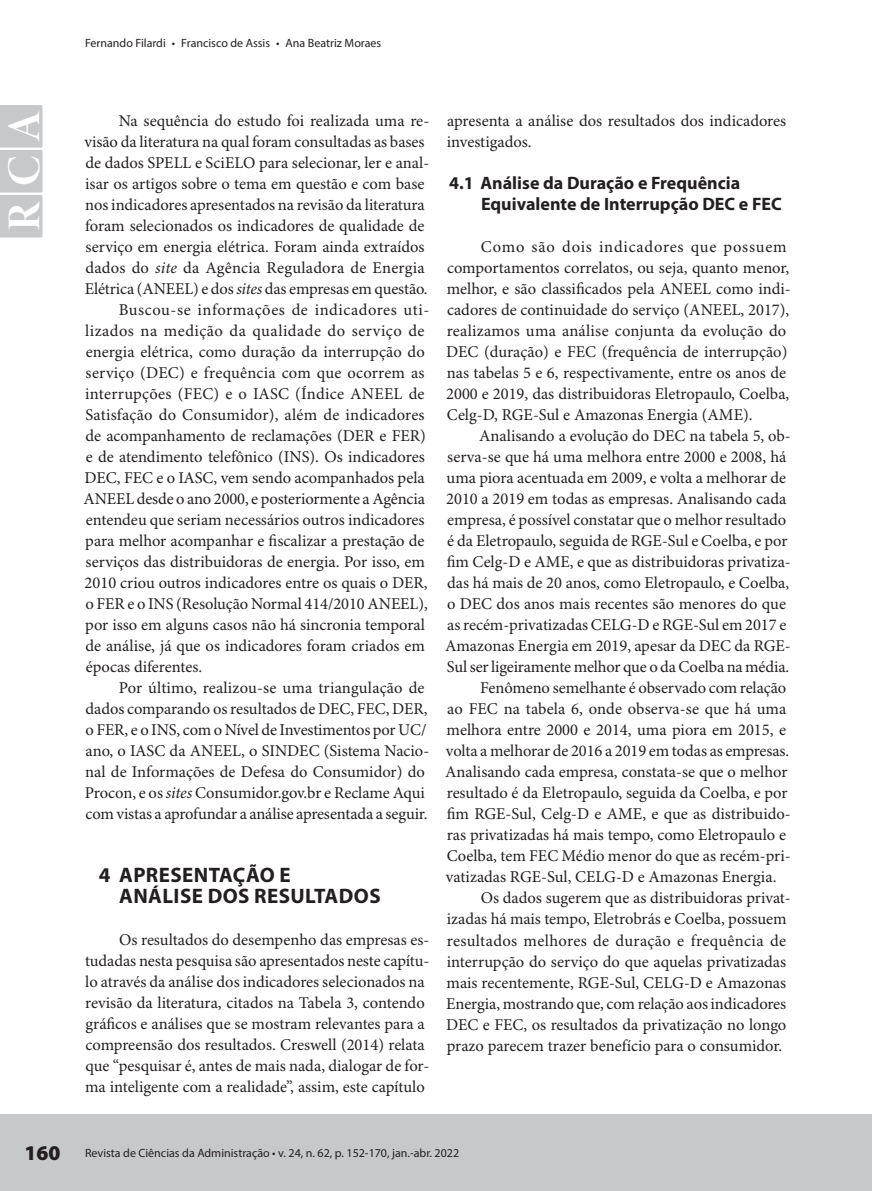
<style>
.page{position:relative;width:872px;height:1191px;background:#fff}
.page>*{position:absolute;margin:0;border:0;box-sizing:border-box;transform-origin:0 0}
.t1{font:46.8px "Minion Pro Bold Disp";color:#fff}
.t2{font:700 21px/21px "Myriad Pro";letter-spacing:.02em;color:#231f20}
.t3{font:700 18px/21px "Myriad Pro";color:#231f20}
.t4{font:16.5px/21px "Minion Pro";color:#231f20}
.t5{font:16.5px "Minion Pro";letter-spacing:.03em;color:#231f20}
.t6{font:16.5px "Minion Pro";letter-spacing:.02em;color:#231f20}
.t7{font:12px "Myriad Pro";color:#231f20}
.s1{font-style:italic}
.s2{font-weight:900;font-size:21px}
</style>
<div class="page">
<div style="left:0;top:1114px;width:872px;height:77px;background:#c7c8ca"></div>
<div style="left:0;top:105px;width:43px;height:132px;background:#c7c8ca"></div>
<p class="t7" style="left:85px;top:35px;width:298px">Fernando Filardi • Francisco de Assis • Ana Beatriz Moraes</p>
<h1 class="t1" style="left:-4px;top:231px;width:121px;rotate:-90deg">RCA</h1>
<p class="t4" style="left:119px;top:111px;width:312px">Na sequência do estudo foi realizada uma re-</p>
<p class="t4" style="left:84px;top:132px;width:342px">visão da literatura na qual foram consultadas as bases</p>
<p class="t4" style="left:85px;top:153px;width:345px">de dados SPELL e SciELO para selecionar, ler e anal-</p>
<p class="t4" style="left:85px;top:174px;width:341px">isar os artigos sobre o tema em questão e com base</p>
<p class="t4" style="left:85px;top:195px;width:341px">nos indicadores apresentados na revisão da literatura</p>
<p class="t4" style="left:85px;top:216px;width:341px">foram selecionados os indicadores de qualidade de</p>
<p class="t4" style="left:86px;top:237px;width:340px">serviço em energia elétrica. Foram ainda extraídos</p>
<p class="t4" style="left:85px;top:258px;width:341px">dados do <span class="s1">site</span> da Agência Reguladora de Energia</p>
<p class="t4" style="left:85px;top:279px;width:344px">Elétrica (ANEEL) e dos <span class="s1">sites</span> das empresas em questão.</p>
<p class="t5" style="left:119px;top:300px;width:312px">Buscou-se informações de indicadores uti-</p>
<p class="t5" style="left:85px;top:321px;width:341px">lizados na medição da qualidade do serviço de</p>
<p class="t4" style="left:86px;top:342px;width:340px">energia elétrica, como duração da interrupção do</p>
<p class="t4" style="left:86px;top:363px;width:340px">serviço (DEC) e frequência com que ocorrem as</p>
<p class="t4" style="left:85px;top:384px;width:341px">interrupções (FEC) e o IASC (Índice ANEEL de</p>
<p class="t4" style="left:85px;top:405px;width:341px">Satisfação do Consumidor), além de indicadores</p>
<p class="t4" style="left:85px;top:426px;width:342px">de acompanhamento de reclamações (DER e FER)</p>
<p class="t4" style="left:86px;top:447px;width:340px">e de atendimento telefônico (INS). Os indicadores</p>
<p class="t4" style="left:85px;top:468px;width:342px">DEC, FEC e o IASC, vem sendo acompanhados pela</p>
<p class="t4" style="left:84px;top:489px;width:343px">ANEEL desde o ano 2000, e posteriormente a Agência</p>
<p class="t4" style="left:86px;top:510px;width:340px">entendeu que seriam necessários outros indicadores</p>
<p class="t4" style="left:85px;top:531px;width:341px">para melhor acompanhar e fiscalizar a prestação de</p>
<p class="t4" style="left:86px;top:552px;width:341px">serviços das distribuidoras de energia. Por isso, em</p>
<p class="t4" style="left:85px;top:573px;width:344px">2010 criou outros indicadores entre os quais o DER,</p>
<p class="t4" style="left:85px;top:594px;width:344px">o FER e o INS (Resolução Normal 414/2010 ANEEL),</p>
<p class="t4" style="left:85px;top:615px;width:341px">por isso em alguns casos não há sincronia temporal</p>
<p class="t4" style="left:85px;top:636px;width:341px">de análise, já que os indicadores foram criados em</p>
<p class="t4" style="left:86px;top:657px;width:118px">épocas diferentes.</p>
<p class="t4" style="left:119px;top:678px;width:307px">Por último, realizou-se uma triangulação de</p>
<p class="t4" style="left:85px;top:699px;width:344px">dados comparando os resultados de DEC, FEC, DER,</p>
<p class="t4" style="left:85px;top:720px;width:342px">o FER, e o INS, com o Nível de Investimentos por UC/</p>
<p class="t4" style="left:86px;top:741px;width:345px">ano, o IASC da ANEEL, o SINDEC (Sistema Nacio-</p>
<p class="t4" style="left:85px;top:762px;width:341px">nal de Informações de Defesa do Consumidor) do</p>
<p class="t4" style="left:85px;top:783px;width:342px">Procon, e os <span class="s1">sites</span> Consumidor.gov.br e Reclame Aqui</p>
<p class="t4" style="left:85px;top:804px;width:344px">com vistas a aprofundar a análise apresentada a seguir.</p>
<p class="t2" style="left:119px;top:864px;width:263px;text-indent:-20px">4 APRESENTAÇÃO E<br>ANÁLISE DOS RESULTADOS</p>
<p class="t4" style="left:85px;top:930px;width:346px;text-indent:34px">Os resultados do desempenho das empresas es&shy;tudadas nesta pesquisa são apresentados neste capítu&shy;lo através da análise dos indicadores selecionados na revisão da literatura, citados na Tabela 3, contendo gráficos e análises que se mostram relevantes para a compreensão dos resultados. Creswell (2014) relata que “pesquisar é, antes de mais nada, dialogar de for&shy;ma inteligente com a realidade”, assim, este capítulo</p>
<p class="t4" style="left:447px;top:111px;width:341px">apresenta a análise dos resultados dos indicadores investigados.</p>
<p class="t3" style="left:481px;top:172px;width:302px;text-indent:-32px">4.1 Análise da Duração e Frequência<br>Equivalente de Interrupção DEC e FEC</p>
<p class="t4" style="left:446px;top:237px;width:346px;text-indent:35px">Como são dois indicadores que possuem comportamentos correlatos, ou seja, quanto menor, melhor, e são classificados pela ANEEL como indi&shy;cadores de continuidade do serviço (ANEEL, 2017), realizamos uma análise conjunta da evolução do DEC (duração) e FEC (frequência de interrupção) nas tabelas 5 e 6, respectivamente, entre os anos de 2000 e 2019, das distribuidoras Eletropaulo, Coelba, Celg-D, RGE-Sul e Amazonas Energia (AME).</p>
<p class="t4" style="left:479px;top:426px;width:313px">Analisando a evolução do DEC na tabela 5, ob-</p>
<p class="t4" style="left:447px;top:447px;width:341px">serva-se que há uma melhora entre 2000 e 2008, há</p>
<p class="t4" style="left:446px;top:468px;width:341px">uma piora acentuada em 2009, e volta a melhorar de</p>
<p class="t4" style="left:446px;top:489px;width:342px">2010 a 2019 em todas as empresas. Analisando cada</p>
<p class="t4" style="left:447px;top:510px;width:341px">empresa, é possível constatar que o melhor resultado</p>
<p class="t4" style="left:447px;top:531px;width:342px">é da Eletropaulo, seguida de RGE-Sul e Coelba, e por</p>
<p class="t4" style="left:447px;top:552px;width:345px">fim Celg-D e AME, e que as distribuidoras privatiza-</p>
<p class="t4" style="left:447px;top:573px;width:344px">das há mais de 20 anos, como Eletropaulo, e Coelba,</p>
<p class="t4" style="left:447px;top:594px;width:340px">o DEC dos anos mais recentes são menores do que</p>
<p class="t4" style="left:447px;top:615px;width:341px">as recém-privatizadas CELG-D e RGE-Sul em 2017 e</p>
<p class="t4" style="left:445px;top:636px;width:347px">Amazonas Energia em 2019, apesar da DEC da RGE-</p>
<p class="t4" style="left:447px;top:657px;width:344px">Sul ser ligeiramente melhor que o da Coelba na média.</p>
<p class="t4" style="left:480px;top:678px;width:307px">Fenômeno semelhante é observado com relação</p>
<p class="t4" style="left:447px;top:699px;width:341px">ao FEC na tabela 6, onde observa-se que há uma</p>
<p class="t4" style="left:446px;top:720px;width:341px">melhora entre 2000 e 2014, uma piora em 2015, e</p>
<p class="t4" style="left:446px;top:741px;width:345px">volta a melhorar de 2016 a 2019 em todas as empresas.</p>
<p class="t4" style="left:445px;top:762px;width:344px">Analisando cada empresa, constata-se que o melhor</p>
<p class="t4" style="left:447px;top:783px;width:342px">resultado é da Eletropaulo, seguida da Coelba, e por</p>
<p class="t4" style="left:447px;top:804px;width:345px">fim RGE-Sul, Celg-D e AME, e que as distribuido-</p>
<p class="t4" style="left:447px;top:825px;width:341px">ras privatizadas há mais tempo, como Eletropaulo e</p>
<p class="t4" style="left:447px;top:846px;width:345px">Coelba, tem FEC Médio menor do que as recém-pri-</p>
<p class="t4" style="left:446px;top:867px;width:332px">vatizadas RGE-Sul, CELG-D e Amazonas Energia.</p>
<p class="t4" style="left:481px;top:888px;width:311px">Os dados sugerem que as distribuidoras privat-</p>
<p class="t4" style="left:447px;top:909px;width:341px">izadas há mais tempo, Eletrobrás e Coelba, possuem</p>
<p class="t6" style="left:447px;top:930px;width:341px">resultados melhores de duração e frequência de</p>
<p class="t4" style="left:447px;top:951px;width:341px">interrupção do serviço do que aquelas privatizadas</p>
<p class="t4" style="left:446px;top:972px;width:341px">mais recentemente, RGE-Sul, CELG-D e Amazonas</p>
<p class="t4" style="left:446px;top:993px;width:341px">Energia, mostrando que, com relação aos indicadores</p>
<p class="t4" style="left:446px;top:1014px;width:342px">DEC e FEC, os resultados da privatização no longo</p>
<p class="t4" style="left:447px;top:1035px;width:337px">prazo parecem trazer benefício para o consumidor.</p>
<p class="t7" style="left:24px;top:1145px;width:436px"><span class="s2">160</span> Revista de Ciências da Administração • v. 24, n. 62, p. 152-170, jan.-abr. 2022</p>
</div>
